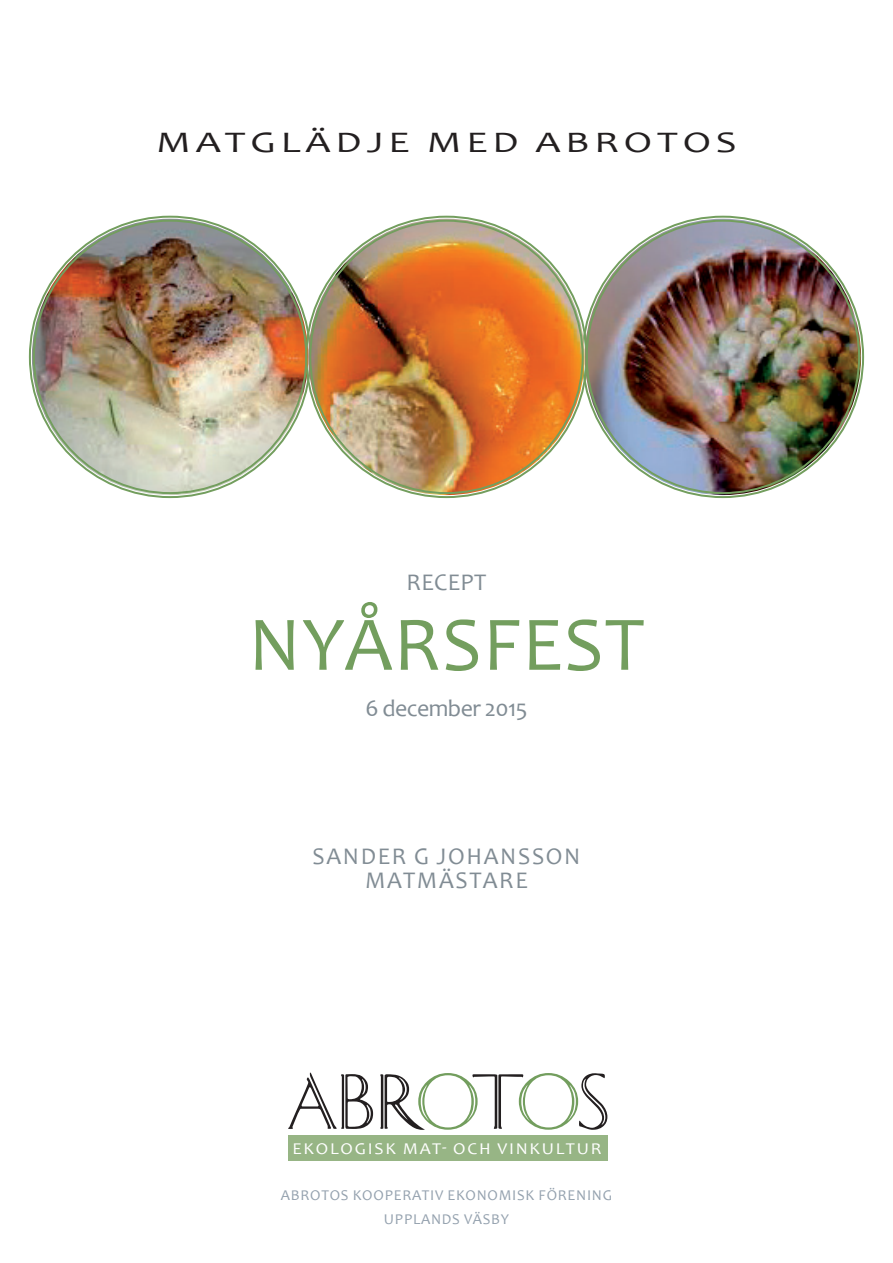
<style>
.page{position:relative;width:893px;height:1263px;background:#fff}
.page>*{position:absolute;margin:0;border:0;box-sizing:border-box;transform-origin:0 0}
.t1{font:78px "Candara";letter-spacing:.015em;color:#739e5e}
.t2{font:77.7px "Caesar";letter-spacing:-.07em;color:#231f20}
.t3{font:30px "Candara";letter-spacing:.12em;color:#231f20;scale:1.36 1}
.t4{font:24px "Candara";letter-spacing:.06em;color:#818c94}
.t5{font:24px "Candara";letter-spacing:-.025em;color:#818c94}
.t6{font:16.5px "Candara";letter-spacing:.1em;color:#fff;scale:1.08 1}
.t7{font:15px/24px "Candara";letter-spacing:.05em;color:#94a1ae}
.s1{color:#739e5e}
</style>
<div class="page">
<div style="left:288px;top:1135px;width:319px;height:26px;background:#97b585"></div>
<img style="left:32px;top:219px;width:276px;height:276px;border-radius:138px">
<img style="left:585px;top:219px;width:276px;height:276px;border-radius:138px">
<img style="left:308px;top:219px;width:277px;height:276px;border-radius:138px">
<h3 class="t3" style="left:156px;top:123px;width:247px">MATGLÄDJE MED</h3>
<h3 class="t3" style="left:536px;top:123px;width:149px">ABROTOS</h3>
<h3 class="t4" style="left:407px;top:567px;width:81px">RECEPT</h3>
<h1 class="t1" style="left:248px;top:595px;width:398px">NYÅRS FEST</h1>
<h3 class="t5" style="left:365px;top:693px;width:164px">6 DECEMBER 2015</h3>
<h3 class="t4" style="left:313px;top:841px;width:221px">SANDER G JOHANSSO</h3>
<h3 class="t4" style="left:564px;top:841px;width:18px">N</h3>
<h3 class="t4" style="left:365px;top:865px;width:164px">MATMÄSTAR E</h3>
<h2 class="t2" style="left:288px;top:1062px;width:324px">ABR<span class="s1">O</span>T<span class="s1">O</span>S</h2>
<p class="t6" style="left:292px;top:1138px;width:288px">EKOLOGISK MAT- OCH VINKULTUR</p>
<p class="t7" style="left:384px;top:1183px;width:230px;text-indent:10px">ERATIV EKONOM ISK FÖRENING<br>UPPLAND</p>
<p class="t7" style="left:281px;top:1183px;width:93px">ABROTOS KOOP</p>
<p class="t7" style="left:452px;top:1207px;width:58px">S VÄSBY</p>
</div>
